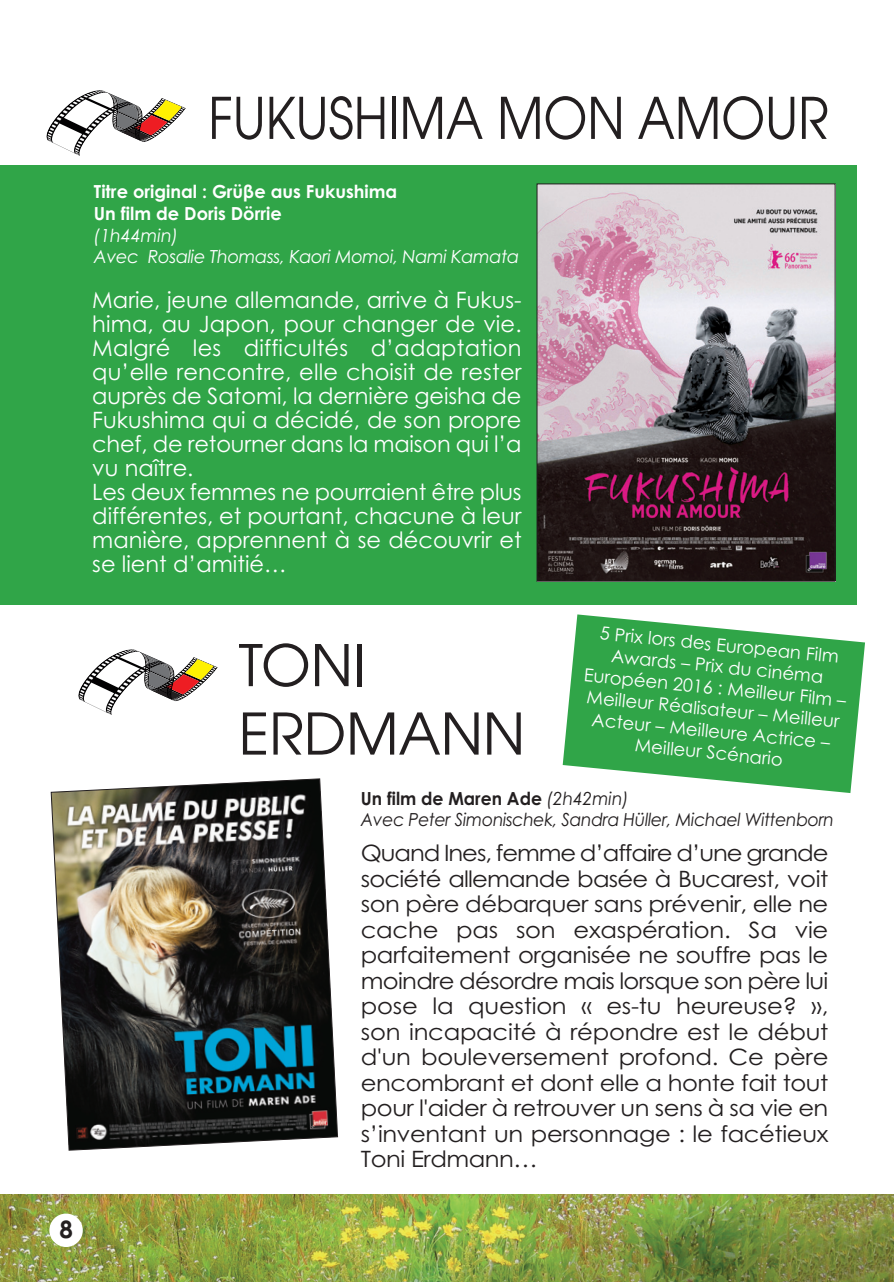
<style>
.page{position:relative;width:894px;height:1282px;background:#fff}
.page>*{position:absolute;margin:0;border:0;box-sizing:border-box;transform-origin:0 0}
.t1{font:57px "Avant Garde";color:#231f20;scale:.89 1}
.t2{font:57px/68.4px "Avant Garde";color:#231f20}
.t3{font:700 24px "Century Gothic";color:#231f20}
.t4{font:22.5px/25.5px "Century Gothic";letter-spacing:-.015em;color:#231f20;text-align:justify;scale:1.08 1}
.t5{font:22.5px/24px "Century Gothic";color:#fff}
.t6{font:18px/21.6px "Century Gothic";color:#fff;text-align:center}
.t7{font:italic 18px/21.6px "Century Gothic";letter-spacing:-.02em;color:#231f20;scale:.96 1}
.t8{font:700 18px/21.6px "Century Gothic";color:#fff}
.t9{font:italic 18px/21.6px "Century Gothic";letter-spacing:-.02em;color:#fff}
.s1{font-weight:700;font-style:normal}
</style>
<div class="page">
<img style="left:0;top:1194px;width:894px;height:87px">
<div style="left:49px;top:1213px;width:34px;height:33px;background:#fff;border-radius:50%"></div>
<img style="left:50px;top:778px;width:288px;height:372px">
<svg style="left:78px;top:649px;width:140px;height:66px"></svg>
<div style="left:0;top:165px;width:856px;height:439px;background:#30a548"></div>
<img style="left:538px;top:185px;width:295px;height:394px">
<div style="left:536px;top:183px;width:299px;height:398px;border:1px solid #231f20"></div>
<svg style="left:46px;top:90px;width:140px;height:66px"></svg>
<svg style="left:563px;top:614px;width:302px;height:178px;fill:#30a548"></svg>
<h1 class="t1" style="left:208px;top:97px;width:699px">FUKUSHIMA MON AMOUR</h1>
<p class="t8" style="left:94px;top:183px;width:305px">Titre original : Grüβe aus Fukushima<br>Un film de Doris Dörrie</p>
<p class="t9" style="left:94px;top:226px;width:427px">(1h44min)<br>Avec Rosalie Thomass, Kaori Momoi, Nami Kamata</p>
<p class="t5" style="left:92px;top:289px;width:431px">Marie, jeune allemande, arrive à Fukus&shy;hima, au Japon, pour changer de vie.<br>Malgré les difficultés d’adaptation qu’elle rencontre, elle choisit de rester auprès de Satomi, la dernière geisha de Fukushima qui a décidé, de son propre chef, de retourner dans la maison qui l’a vu naître.<br>Les deux femmes ne pourraient être plus différentes, et pourtant, chacune à leur manière, apprennent à se découvrir et se lient d’amitié…</p>
<p class="t3" style="left:60px;top:1219px;width:15px">8</p>
<p class="t6" style="left:590px;top:621px;width:265px;rotate:6deg">5 Prix lors des European Film<br>Awards – Prix du cinéma<br>Européen 2016 : Meilleur Film –<br>Meilleur Réalisateur – Meilleur<br>Acteur – Meilleure Actrice –<br>Meilleur Scénario</p>
<h1 class="t2" style="left:239px;top:636px;width:288px">TONI<br>ERDMANN</h1>
<p class="t7" style="left:361px;top:788px;width:494px"><span class="s1">Un film de Maren Ade</span> (2h42min)<br>Avec Peter Simonischek, Sandra Hüller, Michael Wittenborn</p>
<p class="t4" style="left:361px;top:842px;width:434px">Quand Ines, femme d’affaire d’une grande société allemande basée à Bucarest, voit son père débarquer sans prévenir, elle ne cache pas son exaspération. Sa vie parfaitement organisée ne souffre pas le moindre désordre mais lorsque son père lui pose la question « es-tu heureuse? », son incapacité à répondre est le début d'un bouleversement profond. Ce père encombrant et dont elle a honte fait tout pour l'aider à retrouver un sens à sa vie en s’inventant un personnage : le facétieux Toni Erdmann…</p>
</div>
